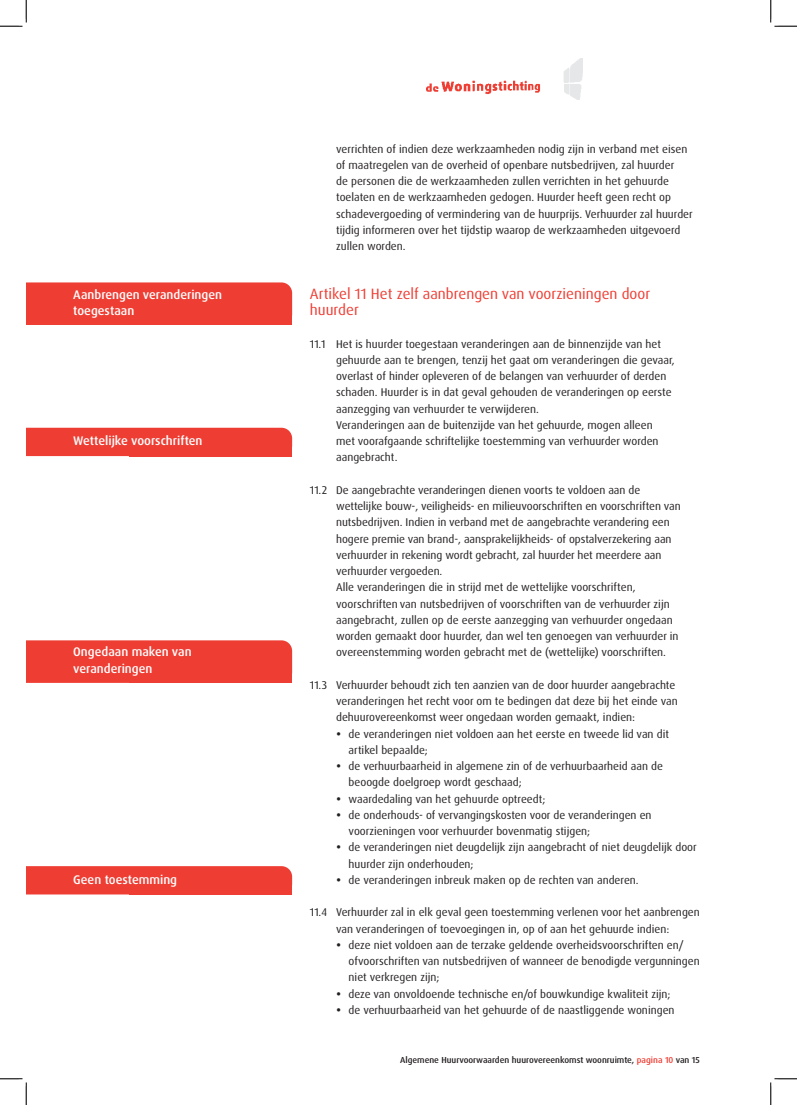
<style>
.page{position:relative;width:797px;height:1105px;background:#fff}
.page>*{position:absolute;margin:0;border:0;box-sizing:border-box;transform-origin:0 0}
.kopje{font:15px/16.2px "Dax Pro";color:#ee3e34}
.zijkopjes{font:500 12.5px/16.2px "Dax Pro";color:#fff}
.brood{font:11.25px/16.2px "Dax Pro";color:#231f20}
.brood_opsom{font:11.25px/16.2px "Dax Pro";color:#231f20}
.t1{font:500 8.75px "Dax Pro";color:#231f20}
.s1{color:#ee3e34}
</style>
<div class="page">
<img style="left:427px;top:58px;width:155px;height:42px">
<div style="left:26px;top:640px;width:266px;height:43px;background:#ee3e34"></div>
<div style="left:129px;top:669px;width:163px;height:14px;background:#ee3e34"></div>
<div style="left:26px;top:866px;width:266px;height:28px;background:#ee3e34"></div>
<div style="left:129px;top:880px;width:163px;height:14px;background:#ee3e34"></div>
<div style="left:26px;top:428px;width:266px;height:28px;background:#ee3e34"></div>
<div style="left:129px;top:442px;width:163px;height:14px;background:#ee3e34"></div>
<div style="left:26px;top:282px;width:266px;height:43px;background:#ee3e34"></div>
<div style="left:129px;top:311px;width:163px;height:14px;background:#ee3e34"></div>
<svg style="left:0;top:0;width:27px;height:27px"></svg>
<svg style="left:0;top:1078px;width:27px;height:27px"></svg>
<svg style="left:770px;top:0;width:27px;height:27px"></svg>
<svg style="left:770px;top:1078px;width:27px;height:27px"></svg>
<p class="zijkopjes" style="left:73px;top:286px;width:150px">Aanbrengen veranderingen toegestaan</p>
<p class="zijkopjes" style="left:73px;top:433px;width:131px">Wettelijke voorschriften</p>
<p class="zijkopjes" style="left:73px;top:644px;width:120px">Ongedaan maken van veranderingen</p>
<p class="zijkopjes" style="left:73px;top:871px;width:105px">Geen toestemming</p>
<p class="brood_opsom" style="left:336px;top:141px;width:358px">verrichten of indien deze werkzaamheden nodig zijn in verband met eisen of maatregelen van de overheid of openbare nutsbedrijven, zal huurder<br>de personen die de werkzaamheden zullen verrichten in het gehuurde toelaten en de werkzaamheden gedogen. Huurder heeft geen recht op schadevergoeding of vermindering van de huurprijs. Verhuurder zal huurder tijdig informeren over het tijdstip waarop de werkzaamheden uitgevoerd zullen worden.</p>
<p class="kopje" style="left:310px;top:285px;width:342px">Artikel 11 Het zelf aanbrengen van voorzieningen door huurder</p>
<p class="brood" style="left:336px;top:336px;width:340px;text-indent:-26px">11.1 Het is huurder toegestaan veranderingen aan de binnenzijde van het gehuurde aan te brengen, tenzij het gaat om veranderingen die gevaar, overlast of hinder opleveren of de belangen van verhuurder of derden schaden. Huurder is in dat geval gehouden de veranderingen op eerste aanzegging van verhuurder te verwijderen.</p>
<p class="brood" style="left:336px;top:417px;width:324px">Veranderingen aan de buitenzijde van het gehuurde, mogen alleen met voorafgaande schriftelijke toestemming van verhuurder worden aangebracht.</p>
<p class="brood" style="left:336px;top:482px;width:346px;text-indent:-26px">11.2 De aangebrachte veranderingen dienen voorts te voldoen aan de wettelijke bouw-, veiligheids- en milieuvoorschriften en voorschriften van nutsbedrijven. Indien in verband met de aangebrachte verandering een hogere premie van brand-, aansprakelijkheids- of opstalverzekering aan verhuurder in rekening wordt gebracht, zal huurder het meerdere aan verhuurder vergoeden.</p>
<p class="brood" style="left:336px;top:579px;width:344px">Alle veranderingen die in strijd met de wettelijke voorschriften, voorschriften van nutsbedrijven of voorschriften van de verhuurder zijn aangebracht, zullen op de eerste aanzegging van verhuurder ongedaan worden gemaakt door huurder, dan wel ten genoegen van verhuurder in overeenstemming worden gebracht met de (wettelijke) voorschriften.</p>
<p class="brood" style="left:336px;top:677px;width:343px;text-indent:-26px">11.3 Verhuurder behoudt zich ten aanzien van de door huurder aangebrachte veranderingen het recht voor om te bedingen dat deze bij het einde van dehuurovereenkomst weer ongedaan worden gemaakt, indien:</p>
<p class="brood" style="left:348px;top:726px;width:322px;text-indent:-12px">• de veranderingen niet voldoen aan het eerste en tweede lid van dit artikel bepaalde;</p>
<p class="brood" style="left:348px;top:758px;width:316px;text-indent:-12px">• de verhuurbaarheid in algemene zin of de verhuurbaarheid aan de beoogde doelgroep wordt geschaad;</p>
<p class="brood" style="left:336px;top:791px;width:211px">• waardedaling van het gehuurde optreedt;</p>
<p class="brood" style="left:348px;top:807px;width:304px;text-indent:-12px">• de onderhouds- of vervangingskosten voor de veranderingen en voorzieningen voor verhuurder bovenmatig stijgen;</p>
<p class="brood" style="left:348px;top:839px;width:350px;text-indent:-12px">• de veranderingen niet deugdelijk zijn aangebracht of niet deugdelijk door huurder zijn onderhouden;</p>
<p class="brood" style="left:336px;top:872px;width:304px">• de veranderingen inbreuk maken op de rechten van anderen.</p>
<p class="brood" style="left:310px;top:904px;width:391px;text-align:center">11.4 Verhuurder zal in elk geval geen toestemming verlenen voor het aanbrengen van veranderingen of toevoegingen in, op of aan het gehuurde indien:</p>
<p class="brood" style="left:348px;top:937px;width:353px;text-indent:-12px">• deze niet voldoen aan de terzake geldende overheidsvoorschriften en/ ofvoorschriften van nutsbedrijven of wanneer de benodigde vergunningen niet verkregen zijn;</p>
<p class="brood" style="left:336px;top:986px;width:336px">• deze van onvoldoende technische en/of bouwkundige kwaliteit zijn;</p>
<p class="brood" style="left:336px;top:1002px;width:340px">• de verhuurbaarheid van het gehuurde of de naastliggende woningen</p>
<p class="t1" style="left:400px;top:1054px;width:301px">Algemene Huurvoorwaarden huurovereenkomst woonruimte, <span class="s1">pagina 10</span> van 15</p>
</div>
